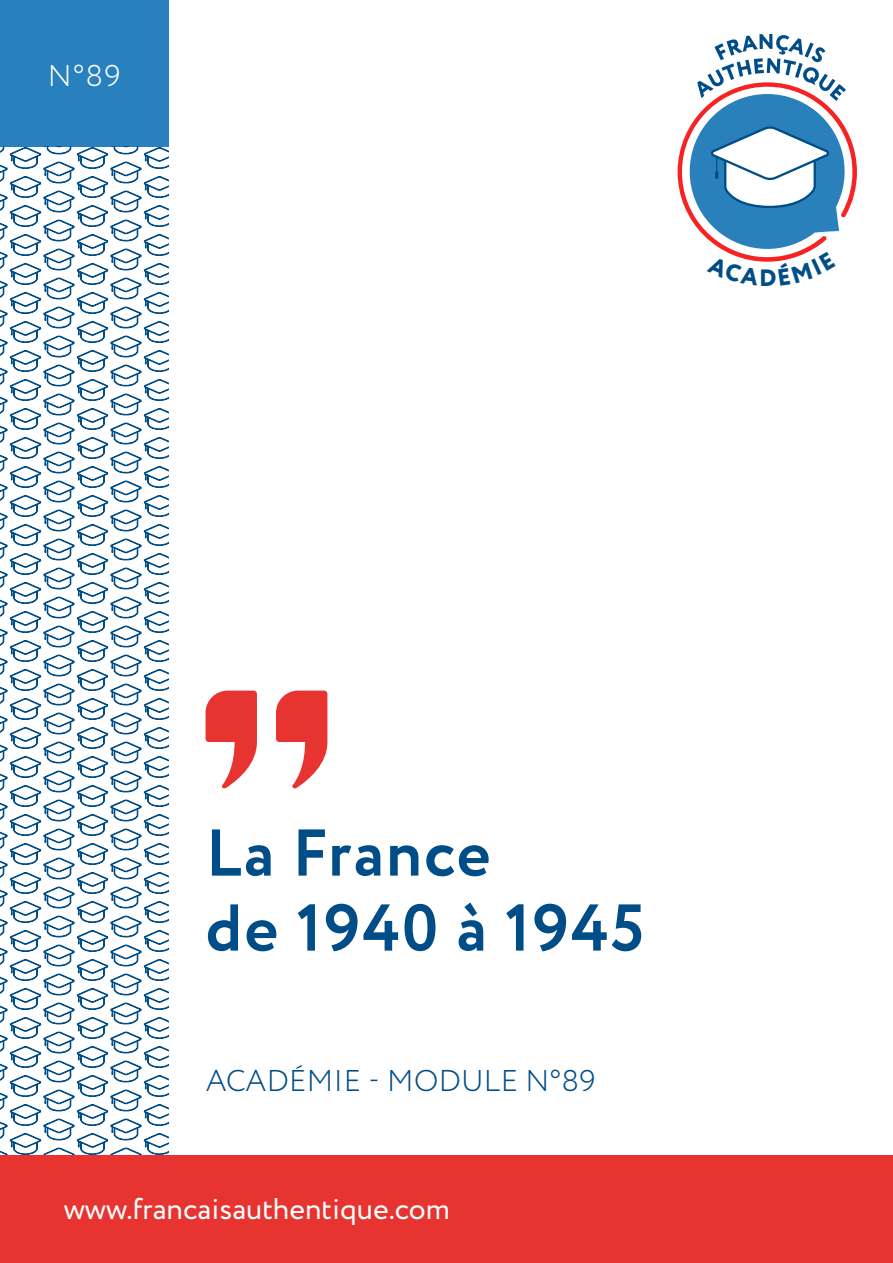
<style>
.page{position:relative;width:893px;height:1263px;background:#fff}
.page>*{position:absolute;margin:0;border:0;box-sizing:border-box;transform-origin:0 0}
.t1{font:700 66px/75px "Circe";letter-spacing:.03em;color:#004d87}
.t2{font:30px "Circe";color:#fff}
.t3{font:300 30px "Circe";letter-spacing:.01em;color:#004d87}
.t4{font:300 30px "Circe";color:#fff}
.t5{font:800 23.55px "Circe";color:#004d88}
</style>
<div class="page">
<svg style="left:206px;top:691px;width:51px;height:98px"></svg>
<svg style="left:276px;top:691px;width:51px;height:98px"></svg>
<div style="left:0;top:0;width:169px;height:147px;background:#2881be"></div>
<div style="left:0;top:1155px;width:893px;height:108px;background:#e73431"></div>
<svg style="left:1px;top:147px;width:167px;height:1008px"></svg>
<svg style="left:677px;top:34px;width:180px;height:228px"></svg>
<p class="t4" style="left:48px;top:56px;width:74px">N°89</p>
<p class="t5" style="left:759px;top:262px;width:19px">D</p>
<h1 class="t1" style="left:206px;top:819px;width:440px">La France<br>de 1940 à 1945</h1>
<p class="t3" style="left:206px;top:1061px;width:391px">ACADÉMIE - MODULE N°89</p>
<p class="t2" style="left:64px;top:1188px;width:388px">www.francaisauthentique.com</p>
</div>
